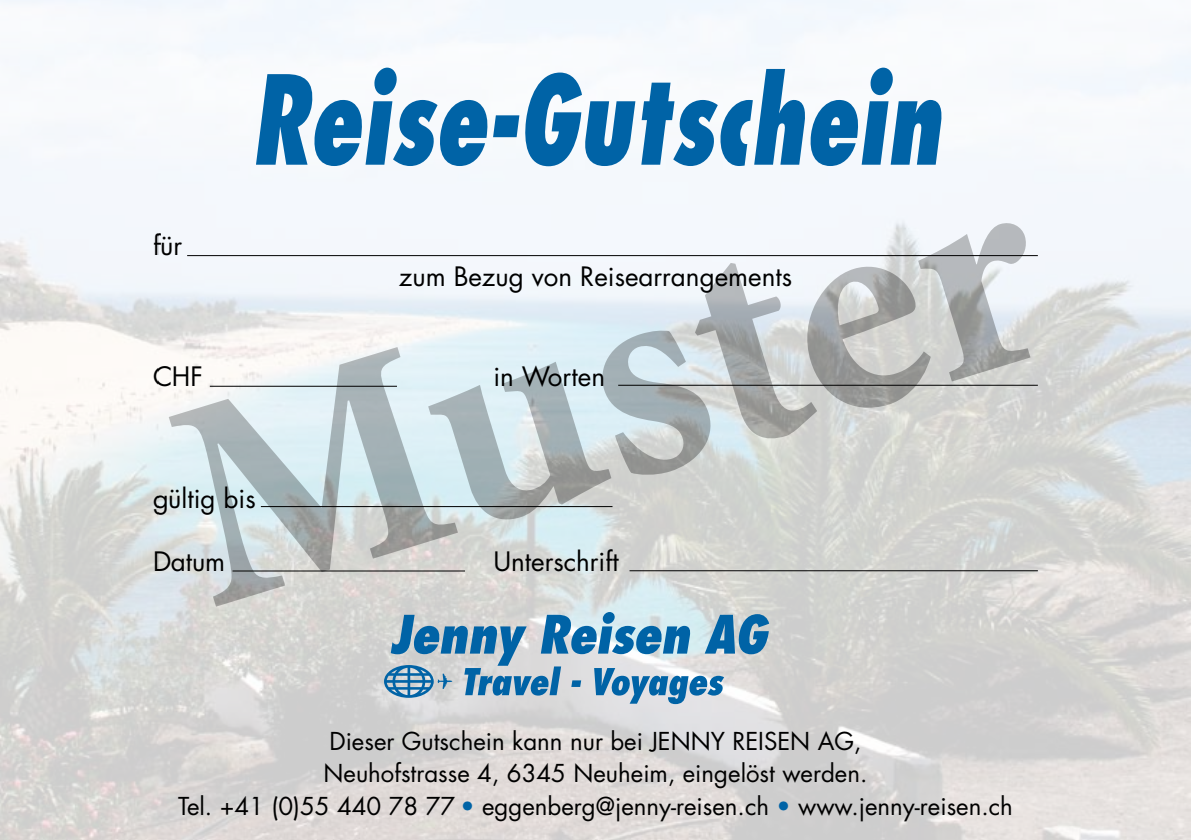
<style>
.page{position:relative;width:1191px;height:840px;background:#fff}
.page>*{position:absolute;margin:0;border:0;box-sizing:border-box;transform-origin:0 0}
.t1{font:700 300px "Minion Pro";color:#000}
.t2{font:italic 800 condensed 120px "Futura";color:#0063a6;scale:.8 1}
.t3{font:26px "Futura";color:#000}
.t4{font:24px/32px "Futura";color:#000;text-align:center}
.s1{color:#0063a6}
</style>
<div class="page">
<img style="left:0;top:0;width:1191px;height:839px">
<hr style="left:187px;top:255px;width:850px;height:1px;background:#000">
<hr style="left:618px;top:384px;width:419px;height:1px;background:#000">
<hr style="left:210px;top:385px;width:187px;height:1px;background:#000">
<hr style="left:261px;top:506px;width:351px;height:1px;background:#000">
<hr style="left:629px;top:570px;width:408px;height:1px;background:#000">
<hr style="left:232px;top:570px;width:233px;height:1px;background:#000">
<svg style="left:384px;top:611px;width:385px;height:92px"></svg>
<h2 class="t2" style="left:250px;top:43px;width:864px">Reise-Gutschein</h2>
<h1 class="t1" style="left:121px;top:314px;width:889px;rotate:-17deg">Muster</h1>
<p class="t3" style="left:153px;top:227px;width:31px">für</p>
<p class="t3" style="left:399px;top:259px;width:395px">zum Bezug von Reisearrangements</p>
<p class="t3" style="left:153px;top:358px;width:51px">CHF</p>
<p class="t3" style="left:493px;top:358px;width:113px">in Worten</p>
<p class="t3" style="left:153px;top:480px;width:104px">gültig bis</p>
<p class="t3" style="left:153px;top:543px;width:74px">Datum</p>
<p class="t3" style="left:493px;top:543px;width:127px">Unterschrift</p>
<p class="t4" style="left:178px;top:724px;width:836px">Dieser Gutschein kann nur bei Jenny Reisen AG,<br>Neuhofstrasse 4, 6345 Neuheim, eingelöst werden.<br>Tel. +41 (0)55 440 78 77 <span class="s1">•</span> eggenberg@jenny-reisen.ch <span class="s1">•</span> www.jenny-reisen.ch</p>
</div>
